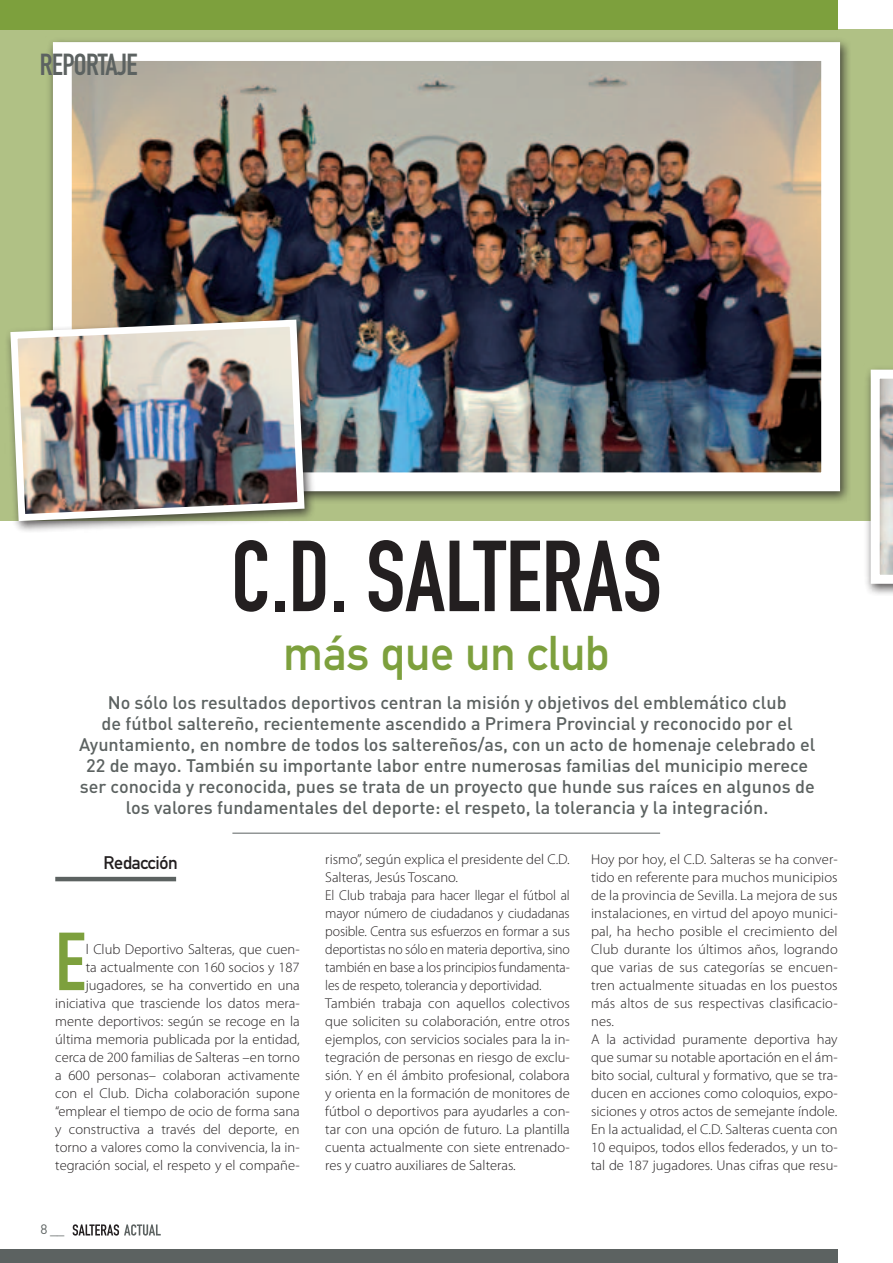
<style>
.page{position:relative;width:893px;height:1263px;background:#fff}
.page>*{position:absolute;margin:0;border:0;box-sizing:border-box;transform-origin:0 0}
.t1{font:99px "DIN Engschrift";color:#231f20}
.t2{font:80.7px "DIN Engschrift";color:#7da03d}
.t3{font:48px "DIN Mittelschrift";color:#7da03d}
.t4{font:30px "DIN Engschrift";letter-spacing:-.02em;color:#5c6261}
.t5{font:500 18px/21px "DIN";color:#5c6261;text-align:center}
.t6{font:18px "DIN Mittelschrift";letter-spacing:-.02em;color:#231f20}
.t7{font:300 14.25px/18px "Myriad Pro";color:#231f20;text-align:justify}
.t8{font:13.5px "DIN";color:#5c6261}
</style>
<div class="page">
<div style="left:0;top:29px;width:893px;height:492px;background:#b0c185"></div>
<svg style="left:73px;top:1224px;width:88px;height:11px"></svg>
<div style="left:0;top:0;width:838px;height:29px;background:#7da03d"></div>
<div style="left:0;top:1249px;width:838px;height:14px;background:#5c6261"></div>
<hr style="left:55px;top:877px;width:121px;height:4px;background:#5c6261">
<hr style="left:232px;top:833px;width:428px;height:1px;background:#5c6261">
<div style="left:863px;top:364px;width:30px;height:232px;background:#231f20;opacity:.75"></div>
<svg style="left:871px;top:370px;width:22px;height:214px;background:#dddddb"></svg>
<div style="left:46px;top:36px;width:805px;height:467px;background:#231f20;opacity:.75"></div>
<img style="left:73px;top:62px;width:747px;height:409px">
<div style="left:53px;top:42px;width:787px;height:449px;border:19px solid #fff"></div>
<div style="left:3px;top:314px;width:312px;height:219px;background:#231f20;opacity:.75"></div>
<img style="left:7px;top:316px;width:301px;height:209px">
<p class="t4" style="left:40px;top:47px;width:99px">REPORTAJE</p>
<p class="t1" style="left:231px;top:518px;width:432px">C.D. SALTERAS</p>
<p class="t3" style="left:283px;top:624px;width:328px">más que un club</p>
<p class="t5" style="left:79px;top:691px;width:738px">No sólo los resultados deportivos centran la misión y objetivos del emblemático club<br>de fútbol saltereño, recientemente ascendido a Primera Provincial y reconocido por el Ayuntamiento, en nombre de todos los saltereños/as, con un acto de homenaje celebrado el 22 de mayo. También su importante labor entre numerosas familias del municipio merece ser conocida y reconocida, pues se trata de un proyecto que hunde sus raíces en algunos de los valores fundamentales del deporte: el respeto, la tolerancia y la integración.</p>
<p class="t6" style="left:103px;top:852px;width:76px">Redacción</p>
<p class="t2" style="left:55px;top:914px;width:32px">E</p>
<p class="t7" style="left:55px;top:940px;width:246px;text-align:right">l Club Deportivo Salteras, que cuen-<br>ta actualmente con 160 socios y 187 jugadores, se ha convertido en una iniciativa que trasciende los datos mera&shy;mente deportivos: según se recoge en la última memoria publicada por la entidad, cerca de 200 familias de Salteras –en torno a 600 personas– colaboran activamente con el Club. Dicha colaboración supone “emplear el tiempo de ocio de forma sana y constructiva a través del deporte, en torno a valores como la convivencia, la in&shy;tegración social, el respeto y el compañe-</p>
<p class="t8" style="left:40px;top:1220px;width:26px">8 __</p>
<p class="t7" style="left:325px;top:850px;width:246px">rismo”, según explica el presidente del C.D.<br>Salteras, Jesús Toscano.</p>
<p class="t7" style="left:325px;top:886px;width:246px">El Club trabaja para hacer llegar el fútbol al mayor número de ciudadanos y ciudadanas posible. Centra sus esfuerzos en formar a sus deportistas no sólo en materia deportiva, sino también en base a los principios fundamenta&shy;les de respeto, tolerancia y deportividad.</p>
<p class="t7" style="left:325px;top:994px;width:246px">También trabaja con aquellos colectivos que soliciten su colaboración, entre otros ejemplos, con servicios sociales para la in&shy;tegración de personas en riesgo de exclu&shy;sión. Y en él ámbito profesional, colabora y orienta en la formación de monitores de fútbol o deportivos para ayudarles a con&shy;tar con una opción de futuro. La plantilla cuenta actualmente con siete entrenado&shy;res y cuatro auxiliares de Salteras.</p>
<p class="t7" style="left:591px;top:850px;width:248px">Hoy por hoy, el C.D. Salteras se ha conver&shy;tido en referente para muchos municipios de la provincia de Sevilla. La mejora de sus instalaciones, en virtud del apoyo munici&shy;pal, ha hecho posible el crecimiento del Club durante los últimos años, logrando que varias de sus categorías se encuen&shy;tren actualmente situadas en los puestos más altos de sus respectivas clasificacio&shy;nes.</p>
<p class="t7" style="left:591px;top:1030px;width:248px">A la actividad puramente deportiva hay que sumar su notable aportación en el ám&shy;bito social, cultural y formativo, que se tra&shy;ducen en acciones como coloquios, expo&shy;siciones y otros actos de semejante índole.</p>
<p class="t7" style="left:591px;top:1120px;width:248px">En la actualidad, el C.D. Salteras cuenta con 10 equipos, todos ellos federados, y un to&shy;tal de 187 jugadores. Unas cifras que resu-</p>
</div>
